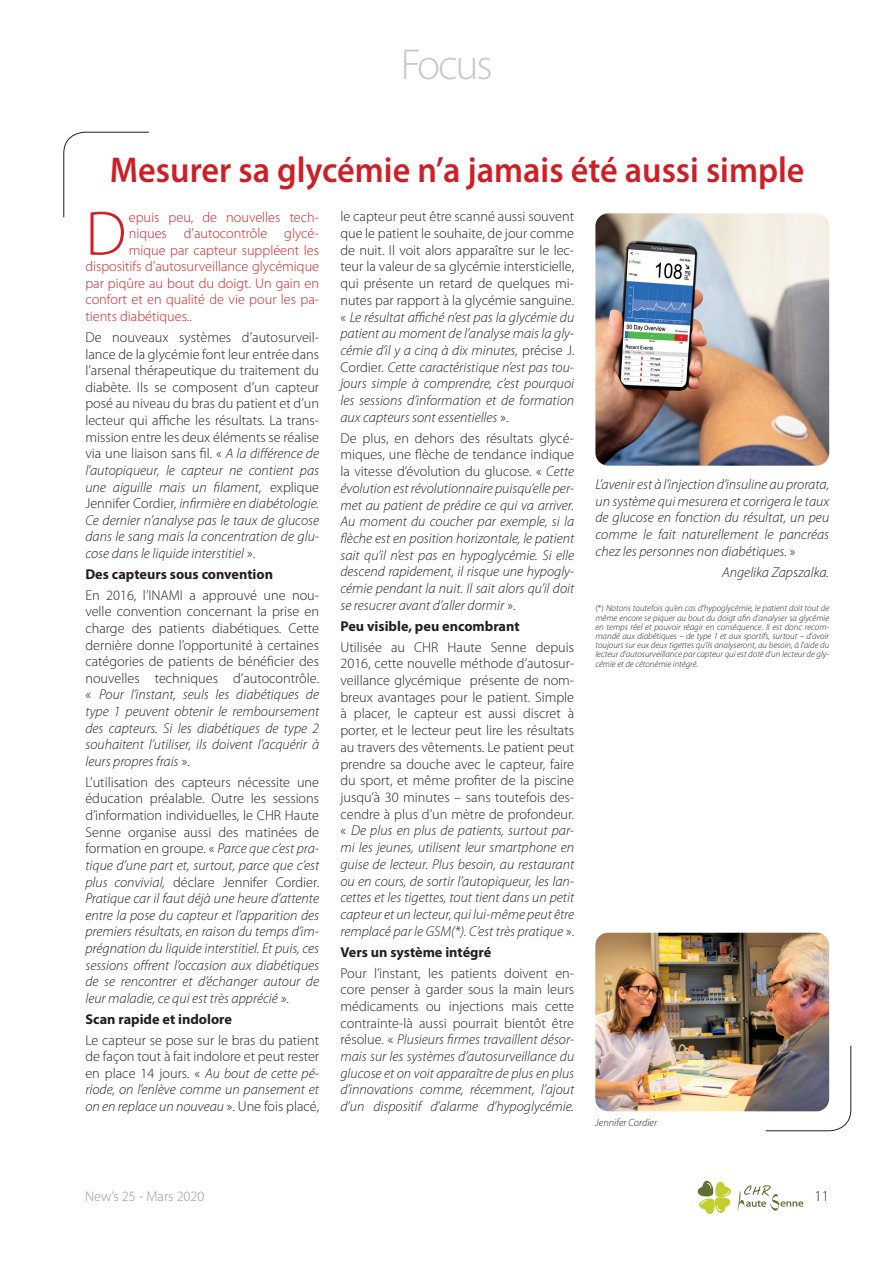
<style>
.page{position:relative;width:893px;height:1263px;background:#fff}
.page>*{position:absolute;margin:0;border:0;box-sizing:border-box;transform-origin:0 0}
.t1{font:300 63.15px "Myriad Pro";color:#ce1f26}
.t2{font:300 43.5px "Myriad Pro";letter-spacing:-.05em;color:#c7c8ca}
.t3{font:600 36px "Myriad Pro";color:#ce1f26;scale:.95 1}
.t4{font:300 15px "Myriad Pro";color:#231f20}
.t5{font:300 14.25px/16.6px "Myriad Pro";color:#231f20;text-align:justify}
.t6{font:italic 300 14.25px/16.6px "Myriad Pro";color:#231f20;text-align:justify}
.t7{font:300 14.25px "Myriad Pro";color:#ce1f26}
.t8{font:700 14.25px "Myriad Pro";color:#231f20}
.t9{font:300 14.25px "Myriad Pro";color:#939598}
.t10{font:italic 300 10.5px "Myriad Pro";color:#231f20}
.t11{font:italic 300 9px/9.1px "Myriad Pro";color:#231f20;text-align:justify}
.s1{font-style:italic}
.s2{font-style:normal}
</style>
<div class="page">
<svg style="left:698px;top:1181px;width:105px;height:33px"></svg>
<img style="left:595px;top:213px;width:234px;height:253px">
<img style="left:595px;top:933px;width:234px;height:178px">
<svg style="left:63px;top:131px;width:86px;height:87px"></svg>
<svg style="left:765px;top:1045px;width:86px;height:86px"></svg>
<h2 class="t2" style="left:401px;top:41px;width:93px">Focus</h2>
<h3 class="t3" style="left:110px;top:149px;width:733px">Mesurer sa glycémie n’a jamais été aussi simple</h3>
<h1 class="t1" style="left:85px;top:199px;width:42px">D</h1>
<p class="t7" style="left:129px;top:209px;width:192px">epuis peu, de nouvelles tech-</p>
<p class="t7" style="left:129px;top:226px;width:192px">niques d’autocontrôle glycé-</p>
<p class="t7" style="left:129px;top:242px;width:192px">mique par capteur suppléent les</p>
<p class="t7" style="left:85px;top:259px;width:235px">dispositifs d’autosurveillance glycémique</p>
<p class="t7" style="left:85px;top:275px;width:235px">par piqûre au bout du doigt. Un gain en</p>
<p class="t7" style="left:85px;top:292px;width:235px">confort et en qualité de vie pour les pa-</p>
<p class="t7" style="left:85px;top:308px;width:108px">tients diabétiques..</p>
<p class="t5" style="left:85px;top:329px;width:235px">De nouveaux systèmes d’autosurveil&shy;lance de la glycémie font leur entrée dans l’arsenal thérapeutique du traitement du diabète. Ils se composent d’un capteur posé au niveau du bras du patient et d’un lecteur qui affiche les résultats. La trans&shy;mission entre les deux éléments se réalise via une liaison sans fil. « <span class="s1">A la différence de l’autopiqueur, le capteur ne contient pas une aiguille mais un filament,</span> explique Jennifer Cordier, <span class="s1">infirmière en diabétologie.<br>Ce dernier n’analyse pas le taux de glucose dans le sang mais la concentration de glu&shy;cose dans le liquide interstitiel</span> ».</p>
<p class="t8" style="left:85px;top:565px;width:189px">Des capteurs sous convention</p>
<p class="t5" style="left:85px;top:587px;width:235px">En 2016, l’INAMI a approuvé une nou&shy;velle convention concernant la prise en charge des patients diabétiques. Cette dernière donne l’opportunité à certaines catégories de patients de bénéficier des nouvelles techniques d’autocontrôle. « <span class="s1">Pour l’instant, seuls les diabétiques de type 1 peuvent obtenir le remboursement des capteurs. Si les diabétiques de type 2 souhaitent l’utiliser, ils doivent l’acquérir à leurs propres frais</span> ».</p>
<p class="t6" style="left:85px;top:774px;width:235px"><span class="s2">L’utilisation des capteurs nécessite une éducation préalable. Outre les sessions d’information individuelles, le CHR Haute Senne organise aussi des matinées de formation en groupe. «</span> Parce que c’est pra&shy;tique d’une part et, surtout, parce que c’est plus convivial, <span class="s2">déclare Jennifer Cordier.<br></span>Pratique car il faut déjà une heure d’attente entre la pose du capteur et l’apparition des premiers résultats, en raison du temps d’im&shy;prégnation du liquide interstitiel. Et puis, ces sessions offrent l’occasion aux diabétiques de se rencontrer et d’échanger autour de leur maladie, ce qui est très apprécié <span class="s2">».</span></p>
<p class="t8" style="left:85px;top:1009px;width:148px">Scan rapide et indolore</p>
<p class="t5" style="left:85px;top:1032px;width:235px">Le capteur se pose sur le bras du patient de façon tout à fait indolore et peut rester en place 14 jours. « <span class="s1">Au bout de cette pé&shy;riode, on l’enlève comme un pansement et on en replace un nouveau</span> ». Une fois placé,</p>
<p class="t5" style="left:340px;top:208px;width:235px">le capteur peut être scanné aussi souvent que le patient le souhaite, de jour comme de nuit. Il voit alors apparaître sur le lec&shy;teur la valeur de sa glycémie intersticielle, qui présente un retard de quelques mi&shy;nutes par rapport à la glycémie sanguine. « <span class="s1">Le résultat affiché n’est pas la glycémie du patient au moment de l’analyse mais la gly&shy;cémie d’il y a cinq à dix minutes,</span> précise J.<br>Cordier. <span class="s1">Cette caractéristique n’est pas tou&shy;jours simple à comprendre, c’est pourquoi les sessions d’information et de formation aux capteurs sont essentielles</span> ».</p>
<p class="t6" style="left:340px;top:430px;width:235px"><span class="s2">De plus, en dehors des résultats glycé&shy;miques, une flèche de tendance indique la vitesse d’évolution du glucose. «</span> Cette évolution est révolutionnaire puisqu’elle per&shy;met au patient de prédire ce qui va arriver.<br>Au moment du coucher par exemple, si la flèche est en position horizontale, le patient sait qu’il n’est pas en hypoglycémie. Si elle descend rapidement, il risque une hypogly&shy;cémie pendant la nuit. Il sait alors qu’il doit se resucrer avant d’aller dormir <span class="s2">».</span></p>
<p class="t8" style="left:340px;top:617px;width:181px">Peu visible, peu encombrant</p>
<p class="t5" style="left:340px;top:639px;width:235px">Utilisée au CHR Haute Senne depuis 2016, cette nouvelle méthode d’autosur&shy;veillance glycémique présente de nom&shy;breux avantages pour le patient. Simple à placer, le capteur est aussi discret à porter, et le lecteur peut lire les résultats au travers des vêtements. Le patient peut prendre sa douche avec le capteur, faire du sport, et même profiter de la piscine jusqu’à 30 minutes – sans toutefois des&shy;cendre à plus d’un mètre de profondeur. « <span class="s1">De plus en plus de patients, surtout par&shy;mi les jeunes, utilisent leur smartphone en guise de lecteur. Plus besoin, au restaurant ou en cours, de sortir l’autopiqueur, les lan&shy;cettes et les tigettes, tout tient dans un petit capteur et un lecteur, qui lui-même peut être remplacé par le GSM(*). C’est très pratique</span> ».</p>
<p class="t8" style="left:340px;top:942px;width:152px">Vers un système intégré</p>
<p class="t6" style="left:340px;top:965px;width:235px"><span class="s2">Pour l’instant, les patients doivent en&shy;core penser à garder sous la main leurs médicaments ou injections mais cette contrainte-là aussi pourrait bientôt être résolue. «</span> Plusieurs firmes travaillent désor&shy;mais sur les systèmes d’autosurveillance du glucose et on voit apparaître de plus en plus d’innovations comme, récemment, l’ajout d’un dispositif d’alarme d’hypoglycémie.</p>
<p class="t6" style="left:595px;top:476px;width:235px">L’avenir est à l’injection d’insuline au prorata, un système qui mesurera et corrigera le taux de glucose en fonction du résultat, un peu comme le fait naturellement le pancréas chez les personnes non diabétiques<span class="s2">. »</span></p>
<p class="t6" style="left:722px;top:564px;width:109px">Angelika Zapszalka.</p>
<p class="t11" style="left:595px;top:604px;width:235px"><span class="s2">(*)</span> Notons toutefois qu’en cas d’hypoglycémie, le patient doit tout de même encore se piquer au bout du doigt afin d’analyser sa glycémie en temps réel et pouvoir réagir en conséquence. Il est donc recom&shy;mandé aux diabétiques – de type 1 et aux sportifs, surtout – d’avoir toujours sur eux deux tigettes qu’ils analyseront, au besoin, à l’aide du lecteur d’autosurveillance par capteur qui est doté d’un lecteur de gly&shy;cémie et de cétonémie intégré.</p>
<p class="t10" style="left:595px;top:1117px;width:63px">Jennifer Cordier</p>
<p class="t9" style="left:85px;top:1188px;width:121px">New’s 25 - Mars 2020</p>
<p class="t4" style="left:814px;top:1188px;width:16px">11</p>
</div>
